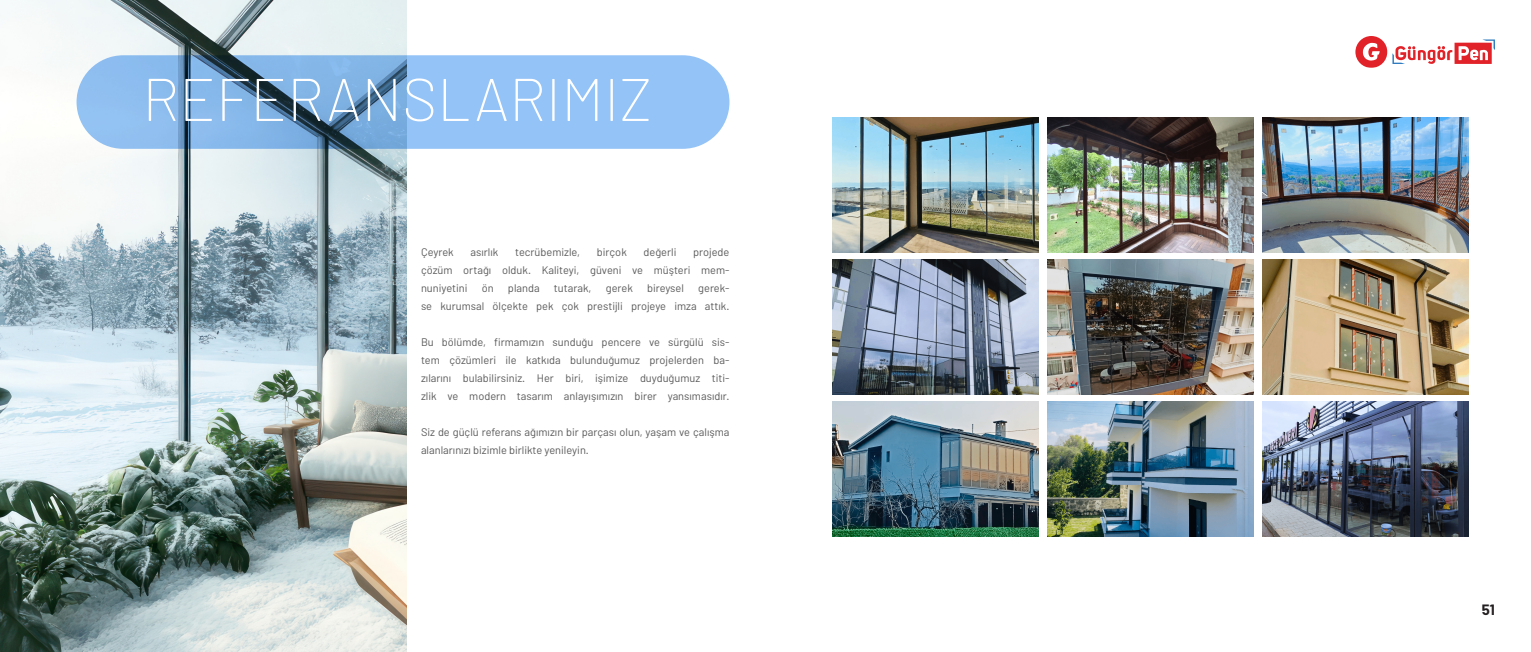
<style>
.page{position:relative;width:1531px;height:652px;background:#fff}
.page>*{position:absolute;margin:0;border:0;box-sizing:border-box;transform-origin:0 0}
.t1{font:200 60px "Barlow";color:#fff}
.t2{font:700 15px "Barlow";color:#231f20}
.t3{font:11px/18px "Barlow";color:#595959;text-align:justify}
</style>
<div class="page">
<img style="left:0;top:0;width:407px;height:652px">
<svg style="left:77px;top:55px;width:652px;height:94px;background:#85b3e3"></svg>
<img style="left:1454px;top:43px;width:38px;height:21px">
<img style="left:1427px;top:50px;width:8px;height:14px">
<svg style="left:1437px;top:46px;width:15px;height:14px"></svg>
<svg style="left:1461px;top:49px;width:5px;height:4px"></svg>
<img style="left:1355px;top:36px;width:32px;height:32px">
<svg style="left:1482px;top:39px;width:13px;height:11px"></svg>
<svg style="left:1392px;top:46px;width:34px;height:18px"></svg>
<img style="left:833px;top:117px;width:205px;height:135px">
<img style="left:833px;top:259px;width:205px;height:135px">
<img style="left:833px;top:401px;width:205px;height:135px">
<img style="left:1048px;top:117px;width:205px;height:135px">
<img style="left:1048px;top:259px;width:205px;height:135px">
<img style="left:1048px;top:401px;width:205px;height:135px">
<img style="left:1263px;top:117px;width:205px;height:135px">
<img style="left:1263px;top:259px;width:205px;height:135px">
<img style="left:1263px;top:401px;width:205px;height:135px">
<p class="t1" style="left:142px;top:62px;width:511px">REFERANSLARIMIZ</p>
<p class="t3" style="left:421px;top:243px;width:34px">Çeyrek</p>
<p class="t3" style="left:471px;top:243px;width:29px">asırlık</p>
<p class="t3" style="left:515px;top:243px;width:66px">tecrübemizle,</p>
<p class="t3" style="left:597px;top:243px;width:31px">birçok</p>
<p class="t3" style="left:643px;top:243px;width:34px">değerli</p>
<p class="t3" style="left:421px;top:243px;width:310px;text-indent:272px">projede çözüm ortağı olduk. Kaliteyi, güveni ve müşteri mem&shy;nuniyetini</p>
<p class="t3" style="left:482px;top:279px;width:13px">ön</p>
<p class="t3" style="left:508px;top:279px;width:33px">planda</p>
<p class="t3" style="left:554px;top:279px;width:39px">tutarak,</p>
<p class="t3" style="left:606px;top:279px;width:29px">gerek</p>
<p class="t3" style="left:647px;top:279px;width:38px">bireysel</p>
<p class="t3" style="left:421px;top:279px;width:310px;text-align:right">gerek-<br>se kurumsal ölçekte pek çok prestijli projeye imza attık.</p>
<p class="t3" style="left:421px;top:333px;width:310px">Bu bölümde, firmamızın sunduğu pencere ve sürgülü sis&shy;tem çözümleri ile katkıda bulunduğumuz projelerden ba&shy;zılarını bulabilirsiniz. Her biri, işimize duyduğumuz titi&shy;zlik ve modern tasarım anlayışımızın birer yansımasıdır.</p>
<p class="t3" style="left:421px;top:423px;width:310px">Siz de güçlü referans ağımızın bir parçası olun, yaşam ve çalışma alanlarınızı bizimle birlikte yenileyin.</p>
<h2 class="t2" style="left:1482px;top:600px;width:15px">51</h2>
</div>
